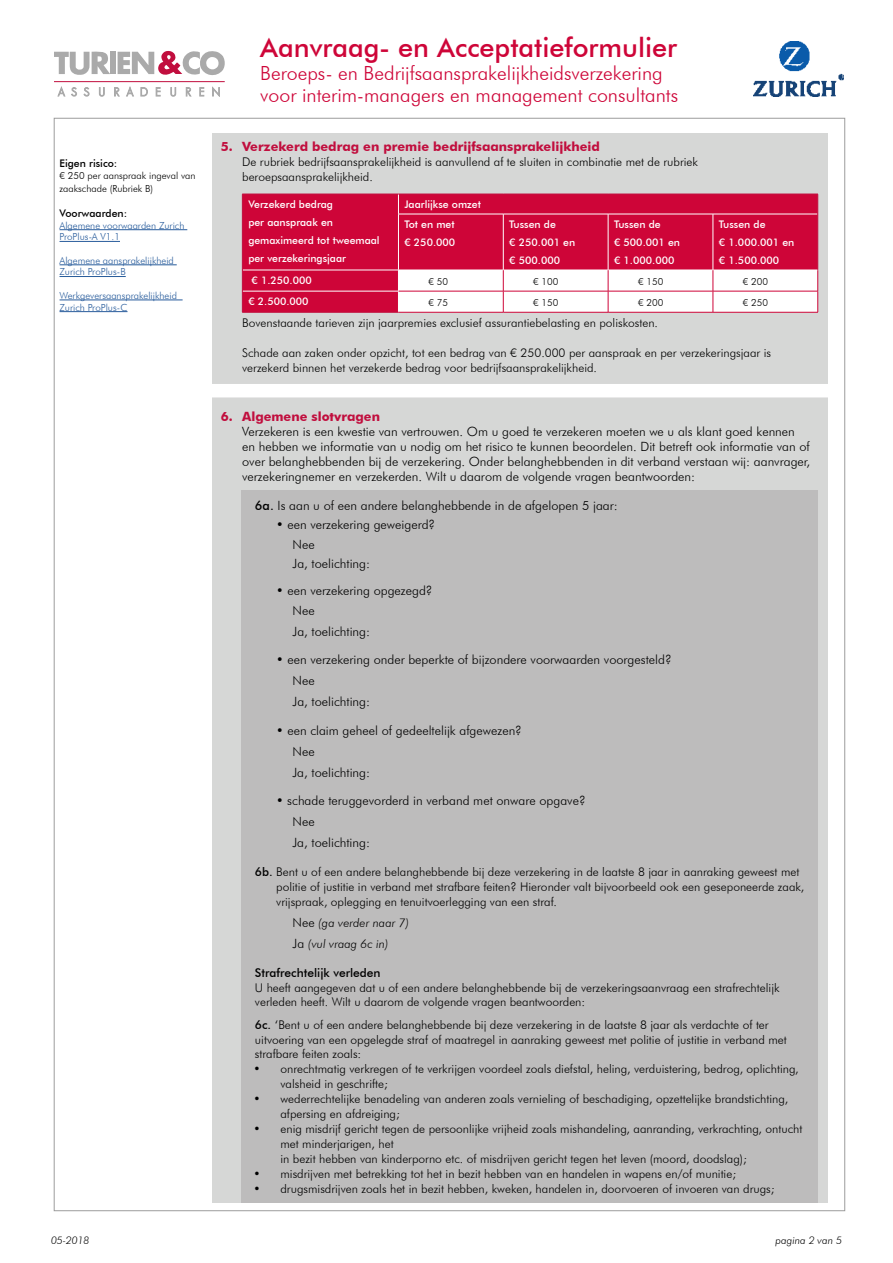
<style>
.page{position:relative;width:893px;height:1263px;background:#fff}
.page>*{position:absolute;margin:0;border:0;box-sizing:border-box;transform-origin:0 0}
.t1{font:500 27px "Futura BT";color:#ce0538}
.t2{font:300 19.5px/22.5px "Futura BT";color:#ce0538}
.t3{font:300 12.75px/21px "Futura BT";color:#000}
.t4{font:700 12.75px "Futura BT";color:#c10e3e}
.t5{font:300 12px/15px "Futura BT";color:#000}
.t6{font:italic 300 12px/21px "Futura BT";color:#000}
.t7{font:500 12px "Futura BT";color:#000}
.t8{font:500 10.5px/18px "Futura BT";color:#fff}
.t9{font:500 10.5px "Futura BT";color:#000}
.t10{font:italic 300 10.5px "Futura BT";color:#000}
.t11{font:300 9.75px/11.7px "Futura BT";color:#275b9b}
.t12{font:300 9.75px/12.6px "Futura BT";color:#000}
.s1{font-weight:500}
.s2{font-style:normal;font-size:12.75px}
</style>
<div class="page">
<div style="left:212px;top:133px;width:616px;height:1069px;background:#d6d7d6"></div>
<div style="left:241px;top:490px;width:577px;height:712px;background:#bdbcbc"></div>
<img style="left:753px;top:42px;width:91px;height:55px">
<div style="left:110px;top:52px;width:5px;height:22px;background:#aaa"></div>
<svg style="left:118px;top:51px;width:107px;height:24px"></svg>
<svg style="left:54px;top:51px;width:56px;height:24px"></svg>
<svg style="left:58px;top:87px;width:7px;height:9px"></svg>
<svg style="left:71px;top:87px;width:6px;height:9px"></svg>
<svg style="left:84px;top:87px;width:5px;height:9px"></svg>
<svg style="left:99px;top:87px;width:6px;height:10px"></svg>
<svg style="left:114px;top:87px;width:6px;height:9px"></svg>
<svg style="left:126px;top:87px;width:8px;height:9px"></svg>
<svg style="left:141px;top:87px;width:7px;height:9px"></svg>
<svg style="left:156px;top:87px;width:4px;height:9px"></svg>
<svg style="left:170px;top:87px;width:6px;height:10px"></svg>
<svg style="left:186px;top:87px;width:5px;height:9px"></svg>
<svg style="left:199px;top:87px;width:5px;height:9px"></svg>
<svg style="left:212px;top:87px;width:8px;height:10px"></svg>
<hr style="left:54px;top:81px;width:171px;height:1px;background:#c10e3e">
<div style="left:208px;top:384px;width:627px;height:13px;background:#fff"></div>
<div style="left:243px;top:195px;width:574px;height:117px;background:#ce0538"></div>
<svg style="left:398px;top:195px;width:1px;height:19px"></svg>
<hr style="left:398px;top:214px;width:105px;height:1px;background:#fff">
<hr style="left:398px;top:214px;width:1px;height:56px;background:#fff">
<hr style="left:503px;top:214px;width:105px;height:1px;background:#fff">
<hr style="left:503px;top:214px;width:1px;height:56px;background:#fff">
<hr style="left:608px;top:214px;width:105px;height:1px;background:#fff">
<hr style="left:608px;top:214px;width:1px;height:56px;background:#fff">
<hr style="left:713px;top:214px;width:105px;height:1px;background:#fff">
<hr style="left:713px;top:214px;width:1px;height:56px;background:#fff">
<hr style="left:243px;top:270px;width:155px;height:1px;background:#fff">
<hr style="left:243px;top:291px;width:156px;height:1px;background:#fff">
<svg style="left:398px;top:270px;width:420px;height:42px;background:#fdf7f8"></svg>
<hr style="left:398px;top:312px;width:105px;height:1px;background:#ce0538">
<hr style="left:503px;top:312px;width:105px;height:1px;background:#ce0538">
<hr style="left:608px;top:312px;width:105px;height:1px;background:#ce0538">
<hr style="left:713px;top:312px;width:105px;height:1px;background:#ce0538">
<hr style="left:242px;top:194px;width:156px;height:1px;background:#c10e3e">
<svg style="left:242px;top:194px;width:1px;height:20px"></svg>
<hr style="left:242px;top:214px;width:1px;height:56px;background:#c10e3e">
<svg style="left:242px;top:270px;width:1px;height:42px"></svg>
<hr style="left:242px;top:312px;width:156px;height:1px;background:#c10e3e">
<hr style="left:398px;top:194px;width:105px;height:1px;background:#c10e3e">
<hr style="left:503px;top:194px;width:105px;height:1px;background:#c10e3e">
<hr style="left:608px;top:194px;width:105px;height:1px;background:#c10e3e">
<hr style="left:713px;top:194px;width:105px;height:1px;background:#c10e3e">
<svg style="left:817px;top:195px;width:1px;height:19px"></svg>
<hr style="left:817px;top:214px;width:1px;height:56px;background:#c10e3e">
<hr style="left:60px;top:229px;width:127px;height:1px;background:#275b9b">
<hr style="left:60px;top:241px;width:60px;height:1px;background:#275b9b">
<hr style="left:60px;top:265px;width:117px;height:1px;background:#275b9b">
<hr style="left:60px;top:276px;width:66px;height:1px;background:#275b9b">
<hr style="left:60px;top:300px;width:123px;height:1px;background:#275b9b">
<hr style="left:60px;top:311px;width:68px;height:1px;background:#275b9b">
<p class="t9" style="left:60px;top:157px;width:59px">Eigen risico:</p>
<p class="t12" style="left:60px;top:169px;width:138px">€ 250 per aanspraak ingeval van zaakschade (Rubriek B)</p>
<p class="t9" style="left:60px;top:207px;width:69px">Voorwaarden:</p>
<p class="t11" style="left:60px;top:219px;width:126px">Algemene voorwaarden Zurich<br>ProPlus-A V1.1</p>
<p class="t11" style="left:60px;top:254px;width:116px">Algemene aansprakelijkheid<br>Zurich ProPlus-B</p>
<p class="t11" style="left:60px;top:289px;width:119px">Werkgeversaansprakelijkheid<br>Zurich ProPlus-C</p>
<h1 class="t1" style="left:260px;top:31px;width:418px">Aanvraag- en Acceptatieformulier</h1>
<h2 class="t2" style="left:260px;top:61px;width:419px">Beroeps- en Bedrijfsaansprakelijkheidsverzekering voor interim-managers en management consultants</h2>
<p class="t4" style="left:221px;top:139px;width:381px">5. Verzekerd bedrag en premie bedrijfsaansprakelijkheid</p>
<p class="t5" style="left:242px;top:154px;width:457px">De rubriek bedrijfsaansprakelijkheid is aanvullend af te sluiten in combinatie met de rubriek beroepsaansprakelijkheid.</p>
<p class="t8" style="left:248px;top:195px;width:133px">Verzekerd bedrag<br>per aanspraak en gemaximeerd tot tweemaal per verzekeringsjaar</p>
<p class="t8" style="left:404px;top:194px;width:78px;line-height:20px">Jaarlijkse omzet<br>Tot en met</p>
<p class="t8" style="left:509px;top:215px;width:67px">Tussen de<br>€ 250.001 en € 500.000</p>
<p class="t8" style="left:614px;top:215px;width:67px">Tussen de<br>€ 500.001 en € 1.000.000</p>
<p class="t8" style="left:719px;top:215px;width:77px">Tussen de<br>€ 1.000.001 en € 1.500.000</p>
<p class="t8" style="left:404px;top:233px;width:52px">€ 250.000</p>
<p class="t8" style="left:252px;top:271px;width:62px">€ 1.250.000</p>
<p class="t12" style="left:428px;top:275px;width:21px">€ 50</p>
<p class="t12" style="left:533px;top:275px;width:27px">€ 100</p>
<p class="t12" style="left:638px;top:275px;width:27px">€ 150</p>
<p class="t12" style="left:743px;top:275px;width:27px">€ 200</p>
<p class="t8" style="left:248px;top:292px;width:62px">€ 2.500.000</p>
<p class="t12" style="left:428px;top:296px;width:21px">€ 75</p>
<p class="t12" style="left:533px;top:296px;width:27px">€ 150</p>
<p class="t12" style="left:638px;top:296px;width:27px">€ 200</p>
<p class="t12" style="left:743px;top:296px;width:27px">€ 250</p>
<p class="t5" style="left:242px;top:316px;width:417px">Bovenstaande tarieven zijn jaarpremies exclusief assurantiebelasting en poliskosten.</p>
<p class="t5" style="left:242px;top:346px;width:530px">Schade aan zaken onder opzicht, tot een bedrag van € 250.000 per aanspraak en per verzekeringsjaar is verzekerd binnen het verzekerde bedrag voor bedrijfsaansprakelijkheid.</p>
<p class="t4" style="left:221px;top:409px;width:161px">6. Algemene slotvragen</p>
<p class="t3" style="left:242px;top:424px;width:570px;line-height:15px">Verzekeren is een kwestie van vertrouwen. Om u goed te verzekeren moeten we u als klant goed kennen en hebben we informatie van u nodig om het risico te kunnen beoordelen. Dit betreft ook informatie van of over belanghebbenden bij de verzekering. Onder belanghebbenden in dit verband verstaan wij: aanvrager, verzekeringnemer en verzekerden. Wilt u daarom de volgende vragen beantwoorden:</p>
<p class="t3" style="left:255px;top:495px;width:364px"><span class="s1">6a.</span> Is aan u of een andere belanghebbende in de afgelopen 5 jaar:</p>
<p class="t3" style="left:293px;top:515px;width:144px;line-height:19.5px;text-indent:-16px">• een verzekering geweigerd?<br>Nee<br>Ja, toelichting:</p>
<p class="t3" style="left:293px;top:581px;width:141px;line-height:19.5px;text-indent:-16px">• een verzekering opgezegd?<br>Nee</p>
<p class="t3" style="left:293px;top:621px;width:79px">Ja, toelichting:</p>
<p class="t3" style="left:293px;top:649px;width:380px;text-indent:-16px">• een verzekering onder beperkte of bijzondere voorwaarden voorgesteld?<br>Nee<br>Ja, toelichting:</p>
<p class="t3" style="left:293px;top:720px;width:231px;text-indent:-16px">• een claim geheel of gedeeltelijk afgewezen?<br>Nee<br>Ja, toelichting:</p>
<p class="t3" style="left:293px;top:790px;width:295px;text-indent:-16px">• schade teruggevorderd in verband met onware opgave?<br>Nee<br>Ja, toelichting:</p>
<p class="t5" style="left:276px;top:864px;width:530px;text-indent:-21px"><span class="s1">6b.</span> Bent u of een andere belanghebbende bij deze verzekering in de laatste 8 jaar in aanraking geweest met politie of justitie in verband met strafbare feiten? Hieronder valt bijvoorbeeld ook een geseponeerde zaak, vrijspraak, oplegging en tenuitvoerlegging van een straf.</p>
<p class="t6" style="left:293px;top:912px;width:118px"><span class="s2">Nee</span> (ga verder naar 7)<br><span class="s2">Ja</span> (vul vraag 6c in)</p>
<p class="t7" style="left:255px;top:966px;width:127px">Strafrechtelijk verleden</p>
<p class="t5" style="left:255px;top:980px;width:526px;line-height:14.4px">U heeft aangegeven dat u of een andere belanghebbende bij de verzekeringsaanvraag een strafrechtelijk verleden heeft. Wilt u daarom de volgende vragen beantwoorden:</p>
<p class="t5" style="left:255px;top:1018px;width:533px;line-height:14.4px"><span class="s1">6c.</span> ‘Bent u of een andere belanghebbende bij deze verzekering in de laatste 8 jaar als verdachte of ter uitvoering van een opgelegde straf of maatregel in aanraking geweest met politie of justitie in verband met strafbare feiten zoals:</p>
<p class="t5" style="left:280px;top:1061px;width:520px;text-indent:-27px">• onrechtmatig verkregen of te verkrijgen voordeel zoals diefstal, heling, verduistering, bedrog, oplichting, valsheid in geschrifte;</p>
<p class="t5" style="left:280px;top:1091px;width:509px;text-indent:-27px">• wederrechtelijke benadeling van anderen zoals vernieling of beschadiging, opzettelijke brandstichting, afpersing en afdreiging;</p>
<p class="t5" style="left:280px;top:1121px;width:524px;text-indent:-27px">• enig misdrijf gericht tegen de persoonlijke vrijheid zoals mishandeling, aanranding, verkrachting, ontucht met minderjarigen, het<br>in bezit hebben van kinderporno etc. of misdrijven gericht tegen het leven (moord, doodslag);</p>
<p class="t5" style="left:253px;top:1166px;width:484px">• misdrijven met betrekking tot het in bezit hebben van en handelen in wapens en/of munitie;</p>
<p class="t5" style="left:253px;top:1181px;width:523px">• drugsmisdrijven zoals het in bezit hebben, kweken, handelen in, doorvoeren of invoeren van drugs;</p>
<p class="t10" style="left:51px;top:1234px;width:40px">05-2018</p>
<p class="t10" style="left:775px;top:1234px;width:68px">pagina 2 van 5</p>
</div>
